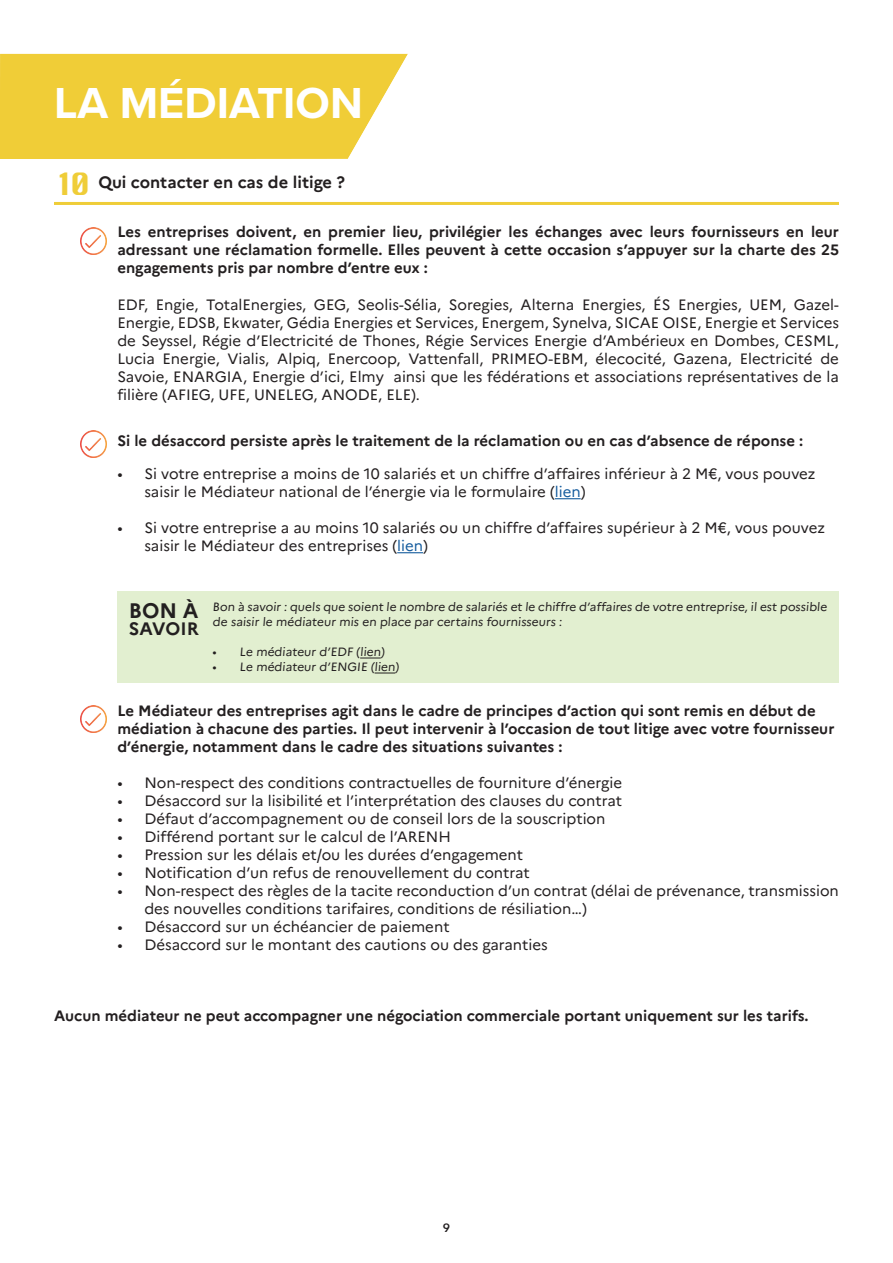
<style>
.page{position:relative;width:893px;height:1263px;background:#fff}
.page>*{position:absolute;margin:0;border:0;box-sizing:border-box;transform-origin:0 0}
.t1{font:700 45px "Proxima Nova";color:#fff}
.t2{font:30px "Silom";color:#efcd38}
.t3{font:700 21px "Marianne";color:#231f20}
.t4{font:700 18px "Marianne";letter-spacing:.005em;color:#231f20}
.t5{font:700 16.5px "Marianne";color:#231f20}
.t6{font:15px/18px "Marianne";color:#231f20}
.t7{font:700 15px/18px "Marianne";color:#231f20}
.t8{font:12px/15px "Marianne";letter-spacing:-.015em;color:#231f20}
.t9{font:600 12px "Avenir Next";color:#231f20}
.s1{color:#175d9e}
</style>
<div class="page">
<svg style="left:555px;top:498px;width:26px;height:1px"></svg>
<svg style="left:397px;top:552px;width:26px;height:1px"></svg>
<div style="left:117px;top:591px;width:722px;height:92px;background:#e2efd0"></div>
<svg style="left:360px;top:657px;width:21px;height:1px"></svg>
<svg style="left:375px;top:672px;width:20px;height:1px"></svg>
<img style="left:80px;top:227px;width:26px;height:27px">
<img style="left:80px;top:430px;width:26px;height:27px">
<img style="left:80px;top:706px;width:26px;height:26px">
<img style="left:0;top:53px;width:408px;height:105px">
<hr style="left:54px;top:202px;width:785px;height:3px;background:#efcd38">
<h1 class="t1" style="left:54px;top:70px;width:310px">LA MÉDIATION</h1>
<h2 class="t2" style="left:55px;top:167px;width:37px">10</h2>
<p class="t5" style="left:98px;top:172px;width:248px">Qui contacter en cas de litige ?</p>
<p class="t7" style="left:117px;top:223px;width:723px;text-align:justify">Les entreprises doivent, en premier lieu, privilégier les échanges avec leurs fournisseurs en leur adressant une réclamation formelle. Elles peuvent à cette occasion s’appuyer sur la charte des 25 engagements pris par nombre d’entre eux :</p>
<p class="t6" style="left:117px;top:295px;width:723px;text-align:justify">EDF, Engie, TotalEnergies, GEG, Seolis-Sélia, Soregies, Alterna Energies, ÉS Energies, UEM, Gazel-Energie, EDSB, Ekwater, Gédia Energies et Services, Energem, Synelva, SICAE OISE, Energie et Services de Seyssel, Régie d’Electricité de Thones, Régie Services Energie d’Ambérieux en Dombes, CESML, Lucia Energie, Vialis, Alpiq, Enercoop, Vattenfall, PRIMEO-EBM, élecocité, Gazena, Electricité de Savoie, ENARGIA, Energie d’ici, Elmy ainsi que les fédérations et associations représentatives de la filière (AFIEG, UFE, UNELEG, ANODE, ELE).</p>
<p class="t7" style="left:117px;top:432px;width:687px">Si le désaccord persiste après le traitement de la réclamation ou en cas d’absence de réponse :</p>
<p class="t6" style="left:144px;top:464px;width:673px;text-indent:-27px">• Si votre entreprise a moins de 10 salariés et un chiffre d’affaires inférieur à 2 M€, vous pouvez saisir le Médiateur national de l’énergie via le formulaire (<span class="s1">lien</span>)</p>
<p class="t6" style="left:144px;top:518px;width:682px;text-indent:-27px">• Si votre entreprise a au moins 10 salariés ou un chiffre d’affaires supérieur à 2 M€, vous pouvez saisir le Médiateur des entreprises (<span class="s1">lien</span>)</p>
<h3 class="t3" style="left:129px;top:598px;width:71px">BON À</h3>
<p class="t4" style="left:129px;top:617px;width:72px">SAVOIR</p>
<p class="t8" style="left:213px;top:600px;width:617px">Bon à savoir : quels que soient le nombre de salariés et le chiffre d’affaires de votre entreprise, il est possible de saisir le médiateur mis en place par certains fournisseurs :</p>
<p class="t8" style="left:213px;top:645px;width:175px">• Le médiateur d’EDF (lien)</p>
<p class="t8" style="left:213px;top:660px;width:189px">• Le médiateur d’ENGIE (lien)</p>
<p class="t7" style="left:117px;top:701px;width:719px">Le Médiateur des entreprises agit dans le cadre de principes d’action qui sont remis en début de médiation à chacune des parties. Il peut intervenir à l’occasion de tout litige avec votre fournisseur d’énergie, notamment dans le cadre des situations suivantes :</p>
<p class="t6" style="left:117px;top:773px;width:506px">• Non-respect des conditions contractuelles de fourniture d’énergie</p>
<p class="t6" style="left:117px;top:791px;width:506px">• Désaccord sur la lisibilité et l’interprétation des clauses du contrat</p>
<p class="t6" style="left:117px;top:809px;width:490px">• Défaut d’accompagnement ou de conseil lors de la souscription</p>
<p class="t6" style="left:117px;top:827px;width:335px">• Différend portant sur le calcul de l’ARENH</p>
<p class="t6" style="left:117px;top:845px;width:407px">• Pression sur les délais et/ou les durées d’engagement</p>
<p class="t6" style="left:117px;top:863px;width:414px">• Notification d’un refus de renouvellement du contrat</p>
<p class="t6" style="left:144px;top:881px;width:696px;text-indent:-27px">• Non-respect des règles de la tacite reconduction d’un contrat (délai de prévenance, transmission des nouvelles conditions tarifaires, conditions de résiliation…)</p>
<p class="t6" style="left:117px;top:917px;width:334px">• Désaccord sur un échéancier de paiement</p>
<p class="t6" style="left:117px;top:935px;width:432px">• Désaccord sur le montant des cautions ou des garanties</p>
<p class="t7" style="left:54px;top:1006px;width:756px">Aucun médiateur ne peut accompagner une négociation commerciale portant uniquement sur les tarifs.</p>
<p class="t9" style="left:443px;top:1217px;width:9px">9</p>
</div>
